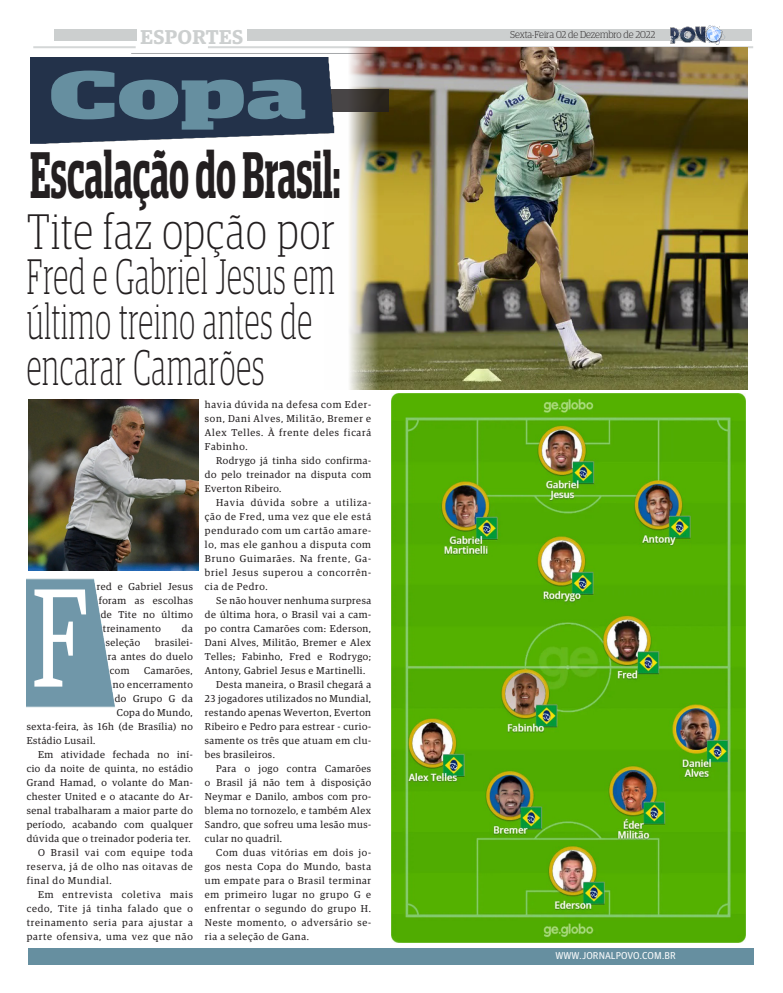
<style>
.page{position:relative;width:783px;height:993px;background:#fff}
.page>*{position:absolute;margin:0;border:0;box-sizing:border-box;transform-origin:0 0}
.Texto_interno_comum{font:140px "Guardian Egyptian";color:#fff;scale:.7 1}
.Título_-_2_colunas{font:900 68px "Guardian Egyptian Display";color:#668fa0;scale:1.63 1}
.Título_-_2_colunas-2{font:600 66px "Guardian Egyptian Display";color:#231f20;scale:.55 1}
.Título_-_2_colunas-3{font:300 50px "Guardian Egyptian Display";letter-spacing:.03em;color:#231f20;scale:.61 1}
.Título_-_2_colunas-4{font:300 50px "Guardian Egyptian Display";letter-spacing:.03em;color:#231f20;scale:.81 1}
.Título_-_2_colunas-5{font:600 20px "Guardian Egyptian";letter-spacing:.02em;color:#cccfcf}
.Texto_interno_comum-2{font:10px/14px "Guardian Egyptian";letter-spacing:.05em;color:#231f20;text-align:justify}
.Título_-_2_colunas-6{font:300 10px "Guardian Egyptian Display";color:#231f20}
.Título_-_2_colunas-7{font:10px "Guardian Agate Sans G1 D Regular";color:#fff}
</style>
<div class="page">
<div style="left:247px;top:29px;width:504px;height:12px;background:#cccfcf"></div>
<div style="left:54px;top:29px;width:82px;height:12px;background:#cccfcf"></div>
<hr style="left:33px;top:46px;width:103px;height:2px;background:#cccfcf">
<hr style="left:208px;top:46px;width:545px;height:2px;background:#cccfcf">
<hr style="left:131px;top:53px;width:490px;height:1px;background:#939598">
<img style="left:638px;top:25px;width:89px;height:22px">
<div style="left:28px;top:947px;width:725px;height:17px;background:#668fa0"></div>
<img style="left:324px;top:47px;width:423px;height:342px">
<img style="left:30px;top:58px;width:383px;height:155px">
<img style="left:27px;top:570px;width:92px;height:138px">
<img style="left:391px;top:393px;width:354px;height:549px">
<img style="left:28px;top:399px;width:171px;height:171px">
<p class="Título_-_2_colunas-5" style="left:141px;top:22px;width:104px">ESPORTES</p>
<p class="Título_-_2_colunas" style="left:49px;top:57px;width:160px">Copa</p>
<p class="Título_-_2_colunas-2" style="left:30px;top:139px;width:565px">Escalação do Brasil:</p>
<p class="Título_-_2_colunas-4" style="left:27px;top:206px;width:382px">Tite faz opção por</p>
<p class="Título_-_2_colunas-3" style="left:27px;top:251px;width:506px">Fred e Gabriel Jesus em</p>
<p class="Título_-_2_colunas-3" style="left:27px;top:296px;width:469px">último treino antes de</p>
<p class="Título_-_2_colunas-3" style="left:27px;top:341px;width:391px">encarar Camarões</p>
<p class="Texto_interno_comum-2" style="left:97px;top:578px;width:97px">red e Gabriel Jesus</p>
<p class="Texto_interno_comum-2" style="left:99px;top:592px;width:96px">foram as escolhas</p>
<p class="Texto_interno_comum-2" style="left:101px;top:606px;width:94px">de Tite no último</p>
<p class="Texto_interno_comum-2" style="left:103px;top:620px;width:60px">treinamento</p>
<p class="Texto_interno_comum-2" style="left:182px;top:620px;width:12px">da</p>
<p class="Texto_interno_comum-2" style="left:106px;top:634px;width:36px">seleção</p>
<p class="Texto_interno_comum" style="left:32px;top:541px;width:83px">F</p>
<p class="Texto_interno_comum-2" style="left:108px;top:634px;width:87px;text-indent:47px">brasilei&shy;ra antes do duelo com</p>
<p class="Texto_interno_comum-2" style="left:144px;top:662px;width:50px">Camarões,</p>
<p class="Texto_interno_comum-2" style="left:113px;top:676px;width:82px">no encerramento</p>
<p class="Texto_interno_comum-2" style="left:115px;top:690px;width:80px">do Grupo G da</p>
<p class="Texto_interno_comum-2" style="left:117px;top:704px;width:78px">Copa do Mundo,</p>
<p class="Texto_interno_comum-2" style="left:27px;top:718px;width:168px">sexta-feira, às 16h (de Brasília) no</p>
<p class="Texto_interno_comum-2" style="left:27px;top:732px;width:70px">Estádio Lusail.</p>
<p class="Texto_interno_comum-2" style="left:27px;top:746px;width:168px;text-indent:11px">Em atividade fechada no iní&shy;cio da noite de quinta, no estádio Grand Hamad, o volante do Man&shy;chester United e o atacante do Ar&shy;senal trabalharam a maior parte do período, acabando com qualquer dúvida que o treinador poderia ter.</p>
<p class="Texto_interno_comum-2" style="left:27px;top:844px;width:168px;text-indent:11px">O Brasil vai com equipe toda reserva, já de olho nas oitavas de final do Mundial.</p>
<p class="Texto_interno_comum-2" style="left:27px;top:886px;width:168px;text-indent:11px">Em entrevista coletiva mais cedo, Tite já tinha falado que o treinamento seria para ajustar a parte ofensiva, uma vez que não</p>
<p class="Texto_interno_comum-2" style="left:205px;top:396px;width:168px">havia dúvida na defesa com Eder&shy;son, Dani Alves, Militão, Bremer e Alex Telles. À frente deles ficará Fabinho.</p>
<p class="Texto_interno_comum-2" style="left:205px;top:452px;width:168px;text-indent:11px">Rodrygo já tinha sido confirma&shy;do pelo treinador na disputa com Everton Ribeiro.</p>
<p class="Texto_interno_comum-2" style="left:205px;top:494px;width:168px;text-indent:11px">Havia dúvida sobre a utiliza&shy;ção de Fred, uma vez que ele está pendurado com um cartão amare&shy;lo, mas ele ganhou a disputa com Bruno Guimarães. Na frente, Ga&shy;briel Jesus superou a concorrên&shy;cia de Pedro.</p>
<p class="Texto_interno_comum-2" style="left:205px;top:592px;width:168px;text-indent:11px">Se não houver nenhuma surpresa de última hora, o Brasil vai a cam&shy;po contra Camarões com: Ederson, Dani Alves, Militão, Bremer e Alex Telles; Fabinho, Fred e Rodrygo; Antony, Gabriel Jesus e Martinelli.</p>
<p class="Texto_interno_comum-2" style="left:205px;top:676px;width:168px;text-indent:11px">Desta maneira, o Brasil chegará a 23 jogadores utilizados no Mundial, restando apenas Weverton, Everton Ribeiro e Pedro para estrear - curio&shy;samente os três que atuam em clu&shy;bes brasileiros.</p>
<p class="Texto_interno_comum-2" style="left:205px;top:760px;width:168px;text-indent:11px">Para o jogo contra Camarões o Brasil já não tem à disposição Neymar e Danilo, ambos com pro&shy;blema no tornozelo, e também Alex Sandro, que sofreu uma lesão mus&shy;cular no quadril.</p>
<p class="Texto_interno_comum-2" style="left:205px;top:844px;width:168px;text-indent:11px">Com duas vitórias em dois jo&shy;gos nesta Copa do Mundo, basta um empate para o Brasil terminar em primeiro lugar no grupo G e enfrentar o segundo do grupo H.<br>Neste momento, o adversário se&shy;ria a seleção de Gana.</p>
<p class="Título_-_2_colunas-6" style="left:510px;top:29px;width:146px">Sexta-Feira 02 de Dezembro de 2022</p>
<p class="Título_-_2_colunas-7" style="left:555px;top:948px;width:122px">WWW.JORNALPOVO.COM.BR</p>
</div>
